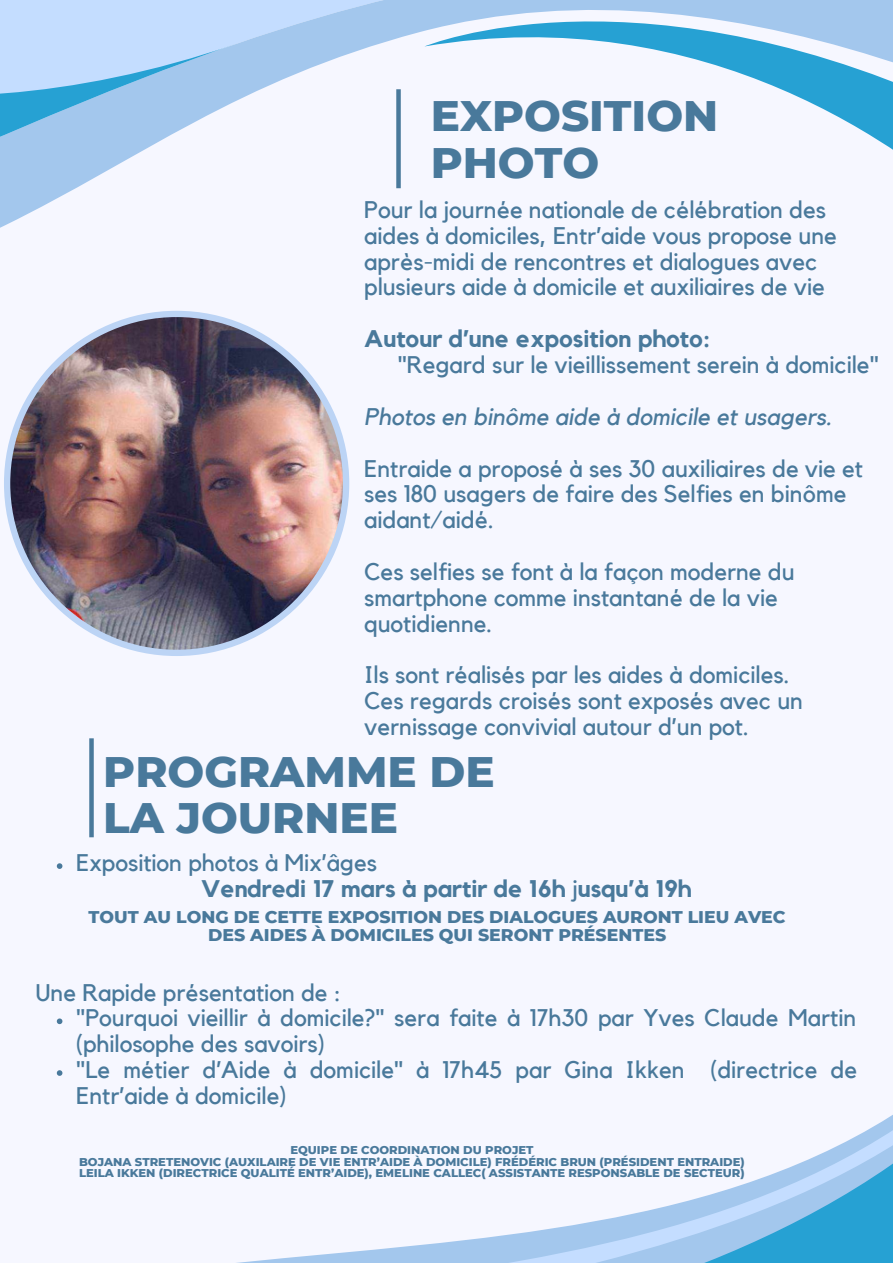
<style>
.page{position:relative;width:893px;height:1264px;background:#fff}
.page>*{position:absolute;margin:0;border:0;box-sizing:border-box;transform-origin:0 0}
.t1{font:800 43.5px/46.8px "Montserrat";color:#49799b}
.t2{font:24px/25.8px "Kollektif";color:#49799b}
.t3{font:700 24px "Kollektif";color:#49799b}
.t4{font:italic 24px "Kollektif";color:#49799b}
.t5{font:800 17.25px/18px "Montserrat";color:#49799b;text-align:center}
.t6{font:800 11.55px/11.6px "Montserrat";color:#49799b;text-align:center}
.s1{font-weight:400}
</style>
<div class="page">
<div style="left:0;top:0;width:892px;height:1262px;background:#f6f7ff"></div>
<svg style="left:0;top:0;width:424px;height:311px"></svg>
<svg style="left:424px;top:0;width:468px;height:149px"></svg>
<svg style="left:0;top:43px;width:238px;height:183px"></svg>
<img style="left:4px;top:311px;width:345px;height:345px">
<div style="left:89px;top:738px;width:5px;height:99px;background:#49799b"></div>
<svg style="left:56px;top:835px;width:836px;height:427px"></svg>
<div style="left:396px;top:89px;width:5px;height:99px;background:#49799b"></div>
<svg style="left:57px;top:863px;width:5px;height:6px"></svg>
<svg style="left:57px;top:1018px;width:5px;height:6px"></svg>
<svg style="left:57px;top:1070px;width:5px;height:5px"></svg>
<h1 class="t1" style="left:430px;top:92px;width:289px">EXPOSITION<br>PHOTO</h1>
<p class="t2" style="left:364px;top:197px;width:474px">Pour la journée nationale de célébration des aides à domiciles, Entr’aide vous propose une après-midi de rencontres et dialogues avec plusieurs aide à domicile et auxiliaires de vie</p>
<p class="t3" style="left:364px;top:328px;width:347px">Autour d’une exposition photo:</p>
<p class="t2" style="left:398px;top:353px;width:482px">"Regard sur le vieillissement serein à domicile"</p>
<p class="t4" style="left:364px;top:405px;width:469px">Photos en binôme aide à domicile et usagers.</p>
<p class="t2" style="left:364px;top:456px;width:500px">Entraide a proposé à ses 30 auxiliaires de vie et ses 180 usagers de faire des Selfies en binôme aidant/aidé.</p>
<p class="t2" style="left:364px;top:559px;width:432px">Ces selfies se font à la façon moderne du smartphone comme instantané de la vie quotidienne.</p>
<p class="t2" style="left:364px;top:663px;width:440px">Ils sont réalisés par les aides à domiciles.<br>Ces regards croisés sont exposés avec un vernissage convivial autour d’un pot.</p>
<h1 class="t1" style="left:103px;top:747px;width:393px">PROGRAMME DE<br>LA JOURNEE</h1>
<p class="t2" style="left:76px;top:850px;width:302px">Exposition photos à Mix’âges</p>
<p class="t3" style="left:201px;top:877px;width:492px">Vendredi 17 mars à partir de 16h <span class="s1">j</span>usqu’à 19h</p>
<p class="t5" style="left:89px;top:908px;width:698px">TOUT AU LONG DE CETTE EXPOSITION DES DIALOGUES AURONT LIEU AVEC<br>DES AIDES À DOMICILES QUI SERONT PRÉSENTES</p>
<p class="t2" style="left:35px;top:980px;width:307px">Une Rapide présentation de :</p>
<p class="t2" style="left:76px;top:1006px;width:782px">"Pourquoi vieillir à domicile?" sera faite à 17h30 par Yves Claude Martin (philosophe des savoirs)<br>"Le métier d’Aide à domicile" à 17h45 par Gina Ikken (directrice de Entr’aide à domicile)</p>
<p class="t6" style="left:79px;top:1144px;width:667px">EQUIPE DE COORDINATION DU PROJET<br>BOJANA STRETENOVIC (AUXILAIRE DE VIE ENTR’AIDE À DOMICILE) FRÉDÉRIC BRUN (PRÉSIDENT ENTRAIDE)<br>LEILA IKKEN (DIRECTRICE QUALITÉ ENTR’AIDE), EMELINE CALLEC( ASSISTANTE RESPONSABLE DE SECTEUR)</p>
</div>
